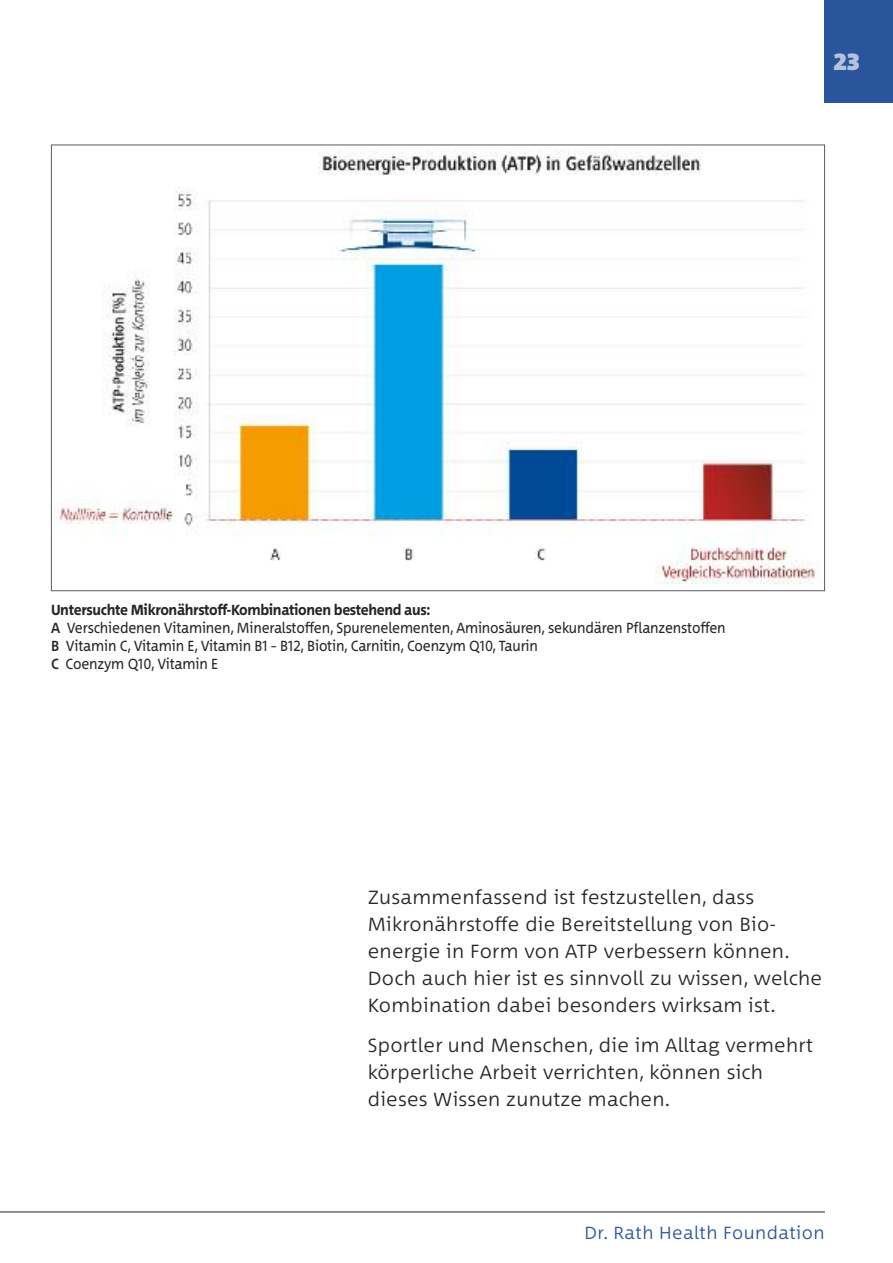
<style>
.page{position:relative;width:893px;height:1263px;background:#fff}
.page>*{position:absolute;margin:0;border:0;box-sizing:border-box;transform-origin:0 0}
.t1{font:900 24px "Between 2";color:#b4c3dc}
.t2{font:300 19.5px/27px "Between 2";letter-spacing:.015em;color:#272526}
.t3{font:300 18px "Between 2";letter-spacing:.025em;color:#2a549c}
.t4{font:15px/18px "Between 2";letter-spacing:-.01em;color:#272526;scale:.9 1}
.s1{font-weight:700}
.s2{font-weight:500}
</style>
<div class="page">
<div style="left:825px;top:0;width:68px;height:102px;background:#2a549c"></div>
<hr style="left:0;top:1211px;width:825px;height:1px;background:#272526">
<img style="left:55px;top:150px;width:760px;height:434px">
<p class="t1" style="left:833px;top:46px;width:28px">23</p>
<p class="t4" style="left:51px;top:601px;width:751px"><span class="s1">untersuchte Mikronährstoff-Kombinationen bestehend aus:<br></span><span class="s2">A</span> Verschiedenen Vitaminen, Mineralstoffen, Spurenelementen, Aminosäuren, sekundären Pflanzenstoffen <span class="s2">B</span> Vitamin C, Vitamin E, Vitamin B1 – B12, Biotin, Carnitin, Coenzym Q10, Taurin<br><span class="s2">C</span> Coenzym Q10, Vitamin E</p>
<p class="t2" style="left:368px;top:883px;width:456px">Zusammenfassend ist festzustellen, dass Mikronährstoffe die Bereitstellung von Bio&shy;energie in Form von ATP verbessern können.<br>Doch auch hier ist es sinnvoll zu wissen, welche Kombination dabei besonders wirksam ist.</p>
<p class="t2" style="left:368px;top:1032px;width:447px">Sportler und Menschen, die im Alltag vermehrt körperliche Arbeit verrichten, können sich dieses Wissen zunutze machen.</p>
<p class="t3" style="left:584px;top:1221px;width:242px">Dr. Rath Health Foundation</p>
</div>
